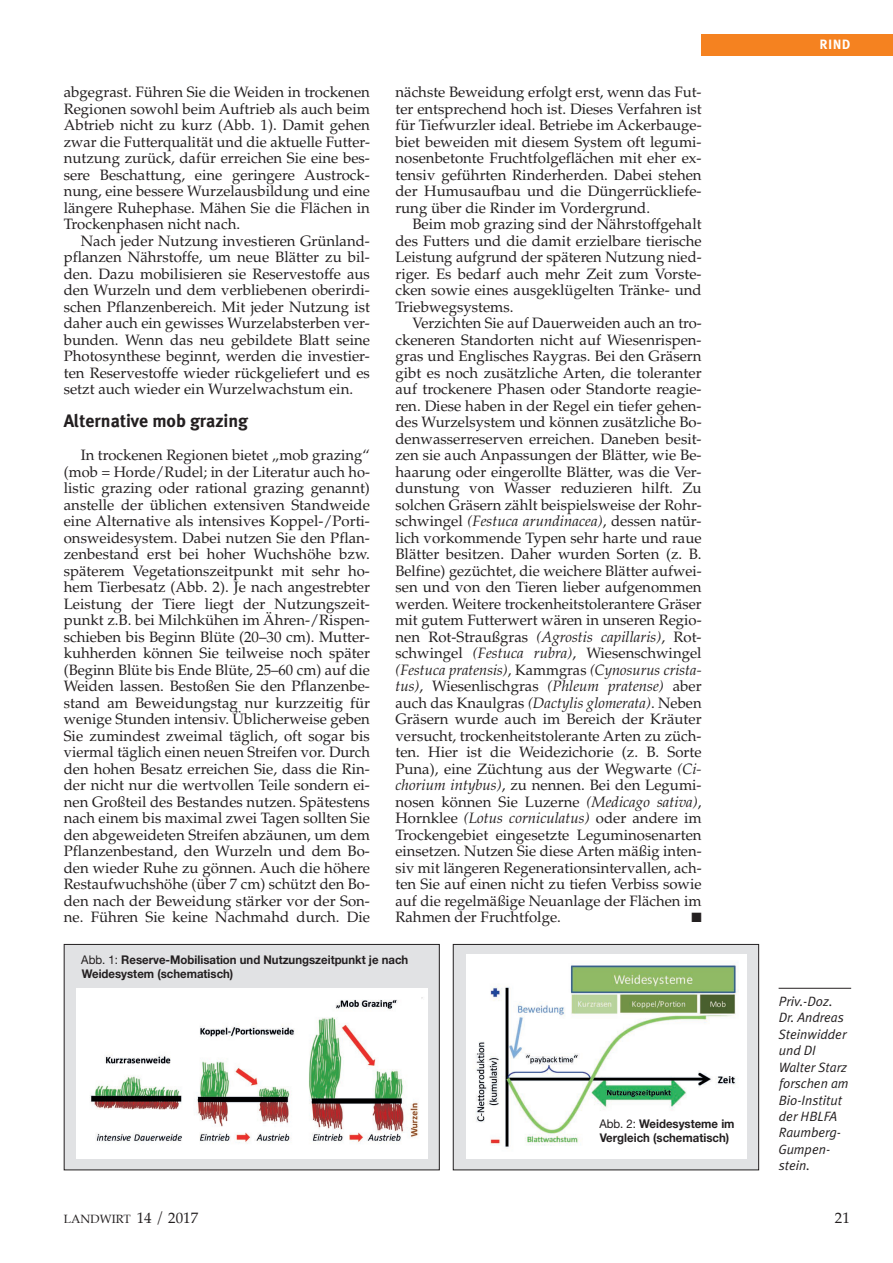
<style>
.page{position:relative;width:893px;height:1263px;background:#fff}
.page>*{position:absolute;margin:0;border:0;box-sizing:border-box;transform-origin:0 0}
.t1{font:700 18px "Meta Plus";color:#231f20}
.t2{font:15px/16.5px "Palatino LT Std";color:#231f20;text-align:justify}
.t3{font:15px "Palatino";color:#231f20}
.t4{font:italic 13.5px/16.5px "Meta Plus";color:#231f20}
.t5{font:700 13.5px "Meta Plus";color:#fff}
.t6{font:13.5px "Zapf Dingbats ITC";color:#231f20}
.t7{font:700 12px/13.5px "Helvetica Neue LT Pro";color:#231f20;scale:.95 1}
.t8{font:12px "Palatino";color:#231f20}
.s1{font-style:italic}
.s2{font-weight:400}
.s3{font-size:15px}
</style>
<div class="page">
<div style="left:702px;top:34px;width:191px;height:21px;background:#f58220"></div>
<div style="left:64px;top:944px;width:375px;height:226px;background:#e1e2e4"></div>
<div style="left:64px;top:944px;width:376px;height:226px;border:1px solid #231f20"></div>
<hr style="left:779px;top:988px;width:72px;height:1px;background:#231f20">
<img style="left:77px;top:989px;width:350px;height:170px">
<div style="left:453px;top:944px;width:306px;height:226px;background:#e1e2e4"></div>
<div style="left:453px;top:944px;width:306px;height:226px;border:1px solid #231f20"></div>
<img style="left:466px;top:954px;width:280px;height:205px">
<p class="t2" style="left:64px;top:84px;width:308px">abgegrast. Führen Sie die Weiden in trockenen Regionen sowohl beim Auftrieb als auch beim Abtrieb nicht zu kurz (Abb. 1). Damit gehen zwar die Futterqualität und die aktuelle Futter&shy;nutzung zurück, dafür erreichen Sie eine bes&shy;sere Beschattung, eine geringere Austrock&shy;nung, eine bessere Wurzelausbildung und eine längere Ruhephase. Mähen Sie die Flächen in Trockenphasen nicht nach.</p>
<p class="t2" style="left:64px;top:233px;width:308px;text-indent:17px">Nach jeder Nutzung investieren Grünland&shy;pflanzen Nährstoffe, um neue Blätter zu bil&shy;den. Dazu mobilisieren sie Reservestoffe aus den Wurzeln und dem verbliebenen oberirdi&shy;schen Pflanzenbereich. Mit jeder Nutzung ist daher auch ein gewisses Wurzelabsterben ver&shy;bunden. Wenn das neu gebildete Blatt seine Photosynthese beginnt, werden die investier&shy;ten Reservestoffe wieder rückgeliefert und es setzt auch wieder ein Wurzelwachstum ein.</p>
<p class="t1" style="left:64px;top:411px;width:186px">Alternative mob grazing</p>
<p class="t2" style="left:64px;top:447px;width:308px;text-indent:17px">In trockenen Regionen bietet „mob grazing“ (mob = Horde/Rudel; in der Literatur auch ho&shy;listic grazing oder rational grazing genannt) anstelle der üblichen extensiven Standweide eine Alternative als intensives Koppel-/Porti&shy;onsweidesystem. Dabei nutzen Sie den Pflan&shy;zenbestand erst bei hoher Wuchshöhe bzw. späterem Vegetationszeitpunkt mit sehr ho&shy;hem Tierbesatz (Abb. 2). Je nach angestrebter Leistung der Tiere liegt der Nutzungszeit&shy;punkt z.B. bei Milchkühen im Ähren-/Rispen&shy;schieben bis Beginn Blüte (20–30 cm). Mutter&shy;kuhherden können Sie teilweise noch später (Beginn Blüte bis Ende Blüte, 25–60 cm) auf die Weiden lassen. Bestoßen Sie den Pflanzenbe&shy;stand am Beweidungstag nur kurzzeitig für wenige Stunden intensiv. Üblicherweise geben Sie zumindest zweimal täglich, oft sogar bis viermal täglich einen neuen Streifen vor. Durch den hohen Besatz erreichen Sie, dass die Rin&shy;der nicht nur die wertvollen Teile sondern ei&shy;nen Großteil des Bestandes nutzen. Spätestens nach einem bis maximal zwei Tagen sollten Sie den abgeweideten Streifen abzäunen, um dem Pflanzenbestand, den Wurzeln und dem Bo&shy;den wieder Ruhe zu gönnen. Auch die höhere Restaufwuchshöhe (über 7 cm) schützt den Bo&shy;den nach der Beweidung stärker vor der Son&shy;ne. Führen Sie keine Nachmahd durch. Die</p>
<p class="t2" style="left:395px;top:84px;width:308px">nächste Beweidung erfolgt erst, wenn das Fut&shy;ter entsprechend hoch ist. Dieses Verfahren ist für Tiefwurzler ideal. Betriebe im Ackerbauge&shy;biet beweiden mit diesem System oft legumi&shy;nosenbetonte Fruchtfolgeflächen mit eher ex&shy;tensiv geführten Rinderherden. Dabei stehen der Humusaufbau und die Düngerrückliefe&shy;rung über die Rinder im Vordergrund.</p>
<p class="t2" style="left:395px;top:216px;width:308px;text-indent:17px">Beim mob grazing sind der Nährstoffgehalt des Futters und die damit erzielbare tierische Leistung aufgrund der späteren Nutzung nied&shy;riger. Es bedarf auch mehr Zeit zum Vorste&shy;cken sowie eines ausgeklügelten Tränke- und Triebwegsystems.</p>
<p class="t2" style="left:395px;top:315px;width:308px;text-indent:17px">Verzichten Sie auf Dauerweiden auch an tro&shy;ckeneren Standorten nicht auf Wiesenrispen&shy;gras und Englisches Raygras. Bei den Gräsern gibt es noch zusätzliche Arten, die toleranter auf trockenere Phasen oder Standorte reagie&shy;ren. Diese haben in der Regel ein tiefer gehen&shy;des Wurzelsystem und können zusätzliche Bo&shy;denwasserreserven erreichen. Daneben besit&shy;zen sie auch Anpassungen der Blätter, wie Be&shy;haarung oder eingerollte Blätter, was die Ver&shy;dunstung von Wasser reduzieren hilft. Zu solchen Gräsern zählt beispielsweise der Rohr&shy;schwingel <span class="s1">(Festuca arundinacea)</span>, dessen natür&shy;lich vorkommende Typen sehr harte und raue Blätter besitzen. Daher wurden Sorten (z. B.<br>Belfine) gezüchtet, die weichere Blätter aufwei&shy;sen und von den Tieren lieber aufgenommen werden. Weitere trockenheitstolerantere Gräser mit gutem Futterwert wären in unseren Regio&shy;nen Rot-Straußgras <span class="s1">(Agrostis capillaris)</span>, Rot&shy;schwingel <span class="s1">(Festuca rubra)</span>, Wiesenschwingel <span class="s1">(Festuca pratensis)</span>, Kammgras <span class="s1">(Cynosurus crista&shy;tus)</span>, Wiesenlischgras <span class="s1">(Phleum pratense)</span> aber auch das Knaulgras <span class="s1">(Dactylis glomerata)</span>. Neben Gräsern wurde auch im Bereich der Kräuter versucht, trockenheitstolerante Arten zu züch&shy;ten. Hier ist die Weidezichorie (z. B. Sorte Puna), eine Züchtung aus der Wegwarte <span class="s1">(Ci&shy;chorium intybus)</span>, zu nennen. Bei den Legumi&shy;nosen können Sie Luzerne <span class="s1">(Medicago sativa)</span>, Hornklee <span class="s1">(Lotus corniculatus)</span> oder andere im Trockengebiet eingesetzte Leguminosenarten einsetzen. Nutzen Sie diese Arten mäßig inten&shy;siv mit längeren Regenerationsintervallen, ach&shy;ten Sie auf einen nicht zu tiefen Verbiss sowie auf die regelmäßige Neuanlage der Flächen im Rahmen der Fruchtfolge.</p>
<p class="t6" style="left:691px;top:911px;width:12px">■</p>
<p class="t7" style="left:81px;top:953px;width:346px"><span class="s2">Abb. 1:</span> Reserve-Mobilisation und Nutzungszeitpunkt je nach<br>Weidesystem (schematisch)</p>
<p class="t7" style="left:599px;top:1117px;width:144px"><span class="s2">Abb. 2:</span> Weidesysteme im<br>Vergleich (schematisch)</p>
<p class="t5" style="left:819px;top:37px;width:33px">RIND</p>
<p class="t4" style="left:778px;top:992px;width:71px">Priv.-Doz.<br>Dr. Andreas<br>Steinwidder und DI<br>Walter Starz forschen am<br>Bio-Institut der HBLFA<br>Raumberg-<br>Gumpen&shy;stein.</p>
<p class="t8" style="left:64px;top:1209px;width:136px">LANDWIRT <span class="s3">14 / 2017</span></p>
<p class="t3" style="left:835px;top:1205px;width:16px">21</p>
</div>
